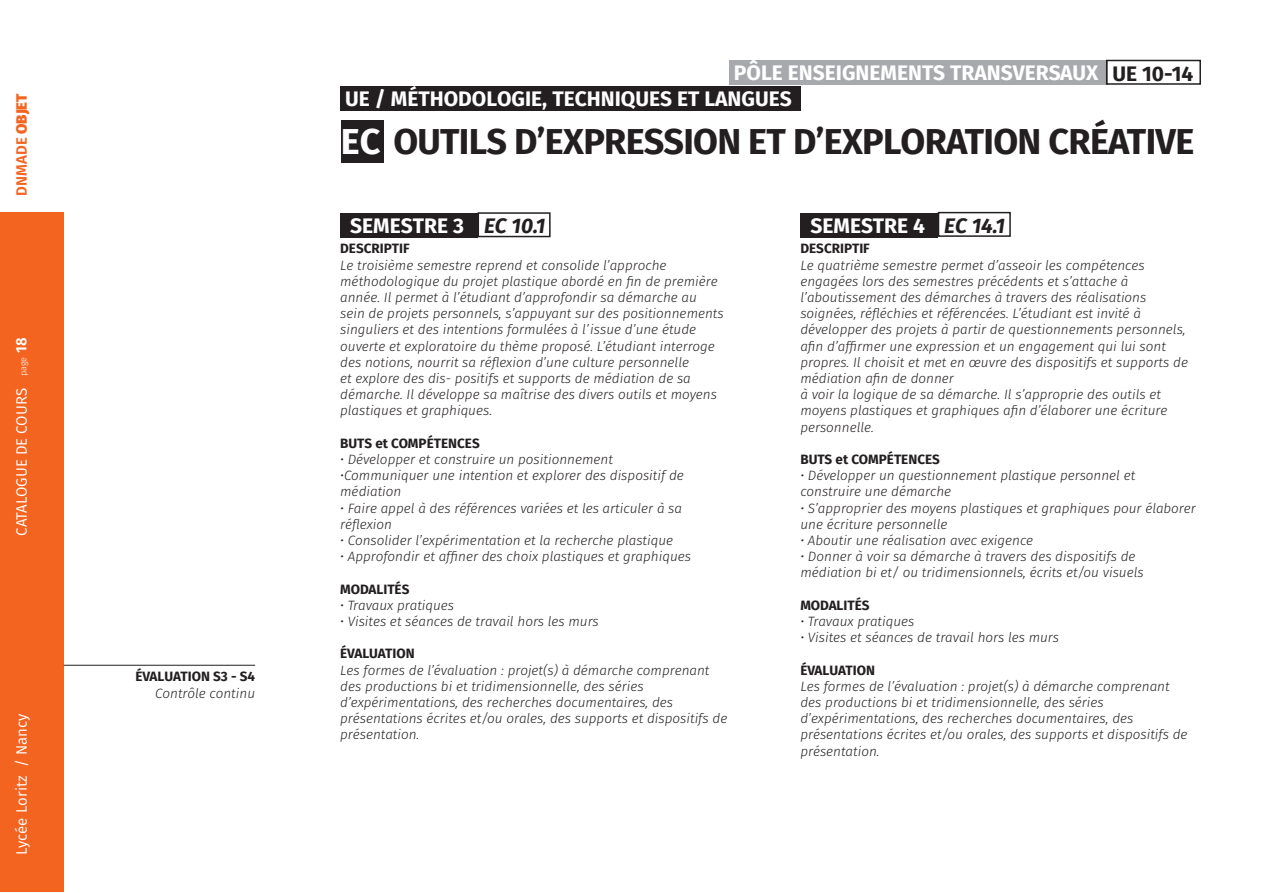
<style>
.page{position:relative;width:1263px;height:893px;background:#fff}
.page>*{position:absolute;margin:0;border:0;box-sizing:border-box;transform-origin:0 0}
.t1{font:700 36px "Fira Sans";letter-spacing:-.02em;color:#231f20}
.t2{font:700 21px "Fira Sans";color:#fff}
.t3{font:italic 700 21px "Fira Sans";color:#231f20}
.t4{font:700 21px "Fira Sans";color:#231f20}
.t5{font:15px "Fira Sans";color:#fff}
.t6{font:600 15px "Fira Sans";color:#f36421}
.t7{font:italic 300 13.5px/16.2px "Fira Sans";color:#231f20}
.t8{font:700 13.5px "Fira Sans";color:#231f20}
.t9{font:300 9px "Fira Sans";color:#fff}
.s1{font-weight:800}
.s2{font-weight:600;font-size:15px}
.s3{color:#fff}
</style>
<div class="page">
<div style="left:0;top:213px;width:64px;height:679px;background:#f36421"></div>
<div style="left:340px;top:87px;width:460px;height:24px;background:#231f20"></div>
<div style="left:340px;top:213px;width:137px;height:24px;background:#231f20"></div>
<div style="left:800px;top:213px;width:138px;height:24px;background:#231f20"></div>
<div style="left:729px;top:60px;width:378px;height:24px;background:#a8a9ad"></div>
<div style="left:1106px;top:60px;width:95px;height:25px;border:2px solid #231f20"></div>
<div style="left:477px;top:212px;width:74px;height:25px;border:2px solid #231f20"></div>
<div style="left:938px;top:212px;width:73px;height:25px;border:2px solid #231f20"></div>
<div style="left:341px;top:120px;width:42px;height:42px;background:#231f20"></div>
<hr style="left:64px;top:665px;width:191px;height:1px;background:#231f20">
<p class="t6" style="left:9px;top:196px;width:104px;rotate:-90deg">DNMADE <span class="s1">OBJET</span></p>
<p class="t9" style="left:17px;top:376px;width:40px;rotate:-90deg">page <span class="s2">18</span></p>
<p class="t5" style="left:10px;top:536px;width:149px;rotate:-90deg">CATALOGUE DE COURS</p>
<p class="t5" style="left:10px;top:855px;width:142px;rotate:-90deg">Lycée Loritz / Nancy</p>
<p class="t8" style="left:135px;top:665px;width:121px">ÉVALUATION S3 - S4</p>
<p class="t7" style="left:155px;top:685px;width:101px">Contrôle continu</p>
<p class="t2" style="left:734px;top:55px;width:366px">PÔLE ENSEIGNEMENTS TRANSVERSAUX</p>
<p class="t4" style="left:1112px;top:56px;width:82px">UE 10-14</p>
<p class="t2" style="left:345px;top:81px;width:448px">UE / MÉTHODOLOGIE, TECHNIQUES ET LANGUES</p>
<p class="t1" style="left:341px;top:111px;width:855px"><span class="s3">EC</span> OUTILS D’EXPRESSION ET D’EXPLORATION CRÉATIVE</p>
<p class="t2" style="left:350px;top:208px;width:115px">SEMESTRE 3</p>
<p class="t2" style="left:810px;top:208px;width:116px">SEMESTRE 4</p>
<p class="t3" style="left:484px;top:208px;width:63px">EC 10.1</p>
<p class="t3" style="left:944px;top:208px;width:62px">EC 14.1</p>
<p class="t8" style="left:340px;top:237px;width:71px">DESCRIPTIF</p>
<p class="t7" style="left:340px;top:257px;width:385px">Le troisième semestre reprend et consolide l’approche méthodologique du projet plastique abordé en fin de première année. Il permet à l’étudiant d’approfondir sa démarche au sein de projets personnels, s’appuyant sur des positionnements singuliers et des intentions formulées à l’issue d’une étude ouverte et exploratoire du thème proposé. L’étudiant interroge des notions, nourrit sa réflexion d’une culture personnelle<br>et explore des dis- positifs et supports de médiation de sa démarche. Il développe sa maîtrise des divers outils et moyens plastiques et graphiques.</p>
<p class="t8" style="left:340px;top:432px;width:141px">BUTS et COMPÉTENCES</p>
<p class="t7" style="left:340px;top:451px;width:274px">• Développer et construire un positionnement</p>
<p class="t7" style="left:340px;top:467px;width:345px">•Communiquer une intention et explorer des dispositif de médiation</p>
<p class="t7" style="left:340px;top:500px;width:343px">• Faire appel à des références variées et les articuler à sa réflexion</p>
<p class="t7" style="left:340px;top:532px;width:334px">• Consolider l’expérimentation et la recherche plastique</p>
<p class="t7" style="left:340px;top:548px;width:352px">• Approfondir et affiner des choix plastiques et graphiques</p>
<p class="t8" style="left:340px;top:577px;width:71px">MODALITÉS</p>
<p class="t7" style="left:340px;top:597px;width:115px">• Travaux pratiques</p>
<p class="t7" style="left:340px;top:613px;width:260px">• Visites et séances de travail hors les murs</p>
<p class="t8" style="left:340px;top:642px;width:76px">ÉVALUATION</p>
<p class="t7" style="left:340px;top:662px;width:389px">Les formes de l’évaluation : projet(s) à démarche comprenant des productions bi et tridimensionnelle, des séries d’expérimentations, des recherches documentaires, des présentations écrites et/ou orales, des supports et dispositifs de présentation.</p>
<p class="t8" style="left:800px;top:237px;width:71px">DESCRIPTIF</p>
<p class="t7" style="left:800px;top:257px;width:389px">Le quatrième semestre permet d’asseoir les compétences engagées lors des semestres précédents et s’attache à l’aboutissement des démarches à travers des réalisations soignées, réfléchies et référencées. L’étudiant est invité à développer des projets à partir de questionnements personnels, afin d’affirmer une expression et un engagement qui lui sont propres. Il choisit et met en œuvre des dispositifs et supports de médiation afin de donner</p>
<p class="t7" style="left:800px;top:386px;width:368px">à voir la logique de sa démarche. Il s’approprie des outils et moyens plastiques et graphiques afin d’élaborer une écriture personnelle.</p>
<p class="t8" style="left:800px;top:448px;width:141px">BUTS et COMPÉTENCES</p>
<p class="t7" style="left:800px;top:467px;width:336px">• Développer un questionnement plastique personnel et construire une démarche</p>
<p class="t7" style="left:800px;top:500px;width:397px">• S’approprier des moyens plastiques et graphiques pour élaborer une écriture personnelle</p>
<p class="t7" style="left:800px;top:532px;width:234px">• Aboutir une réalisation avec exigence</p>
<p class="t7" style="left:800px;top:548px;width:345px">• Donner à voir sa démarche à travers des dispositifs de médiation bi et/ ou tridimensionnels, écrits et/ou visuels</p>
<p class="t8" style="left:800px;top:594px;width:71px">MODALITÉS</p>
<p class="t7" style="left:800px;top:613px;width:115px">• Travaux pratiques</p>
<p class="t7" style="left:800px;top:629px;width:260px">• Visites et séances de travail hors les murs</p>
<p class="t8" style="left:800px;top:658px;width:76px">ÉVALUATION</p>
<p class="t7" style="left:800px;top:678px;width:389px">Les formes de l’évaluation : projet(s) à démarche comprenant des productions bi et tridimensionnelle, des séries d’expérimentations, des recherches documentaires, des présentations écrites et/ou orales, des supports et dispositifs de présentation.</p>
</div>
